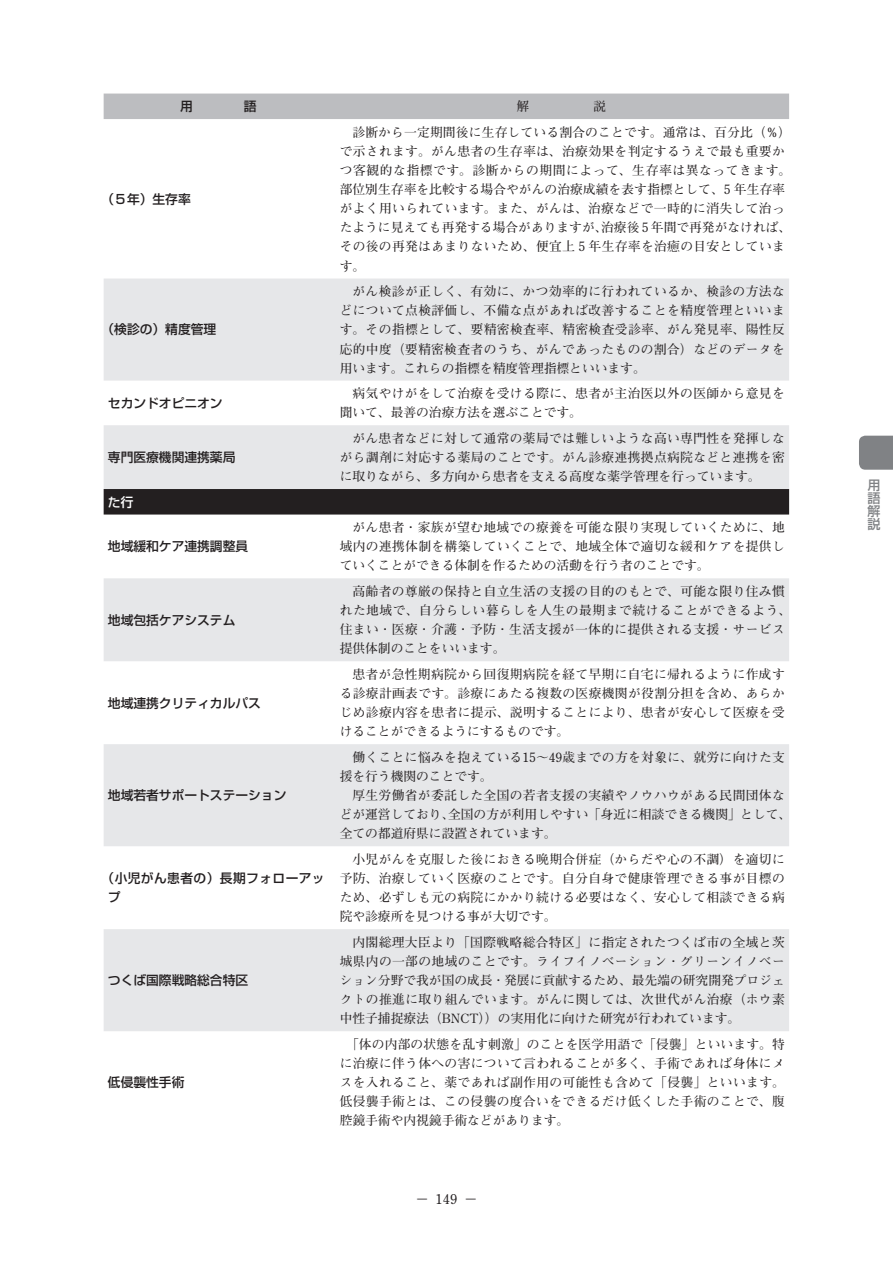
<style>
.page{position:relative;width:893px;height:1263px;background:#fff}
.page>*{position:absolute;margin:0;border:0;box-sizing:border-box;transform-origin:0 0}
.t1{font:700 13.5px "Futo Min A101 Pro";color:#231f20}
.t2{font:500 13.05px/13px "Shin Go Pro";color:#808285;text-align:justify}
.t3{font:700 12.75px/19.2px "Futo Min A101 Pro";letter-spacing:.03em;color:#231f20;text-align:justify}
.t4{font:500 12.75px "Shin Go Pro";color:#231f20}
.t5{font:700 12.75px/19.2px "Futo Min A101 Pro";color:#231f20}
.t6{font:500 12.75px/19.2px "Shin Go Pro";letter-spacing:.03em;color:#231f20}
.t7{font:500 12.75px "Shin Go Pro";color:#fff}
</style>
<div class="page">
<div style="left:104px;top:94px;width:685px;height:25px;background:#bcbdc0"></div>
<svg style="left:104px;top:279px;width:685px;height:752px;fill:#e6e7e9"></svg>
<div style="left:104px;top:489px;width:685px;height:25px;background:#231f20"></div>
<svg style="left:859px;top:436px;width:34px;height:34px"></svg>
<p class="t4" style="left:102px;top:188px;width:91px">（５年）生存率</p>
<p class="t4" style="left:102px;top:319px;width:116px">（検診の）精度管理</p>
<p class="t3" style="left:340px;top:121px;width:453px;text-align:left;text-indent:13px">診断から一定期間後に生存している割合のことです。通常は、百分比（％）で示されます。がん患者の生存率は、治療効果を判定するうえで最も重要かつ客観的な指標です。診断からの期間によって、生存率は異なってきます。部位別生存率を比較する場合やがんの治療成績を表す指標として、5 年生存率がよく用いられています。また、がんは、治療などで一時的に消失して治ったように見えても再発する場合がありますが、治療後 5 年間で再発がなければ、その後の再発はあまりないため、便宜上 5 年生存率を治癒の目安としています。</p>
<p class="t3" style="left:340px;top:280px;width:447px;text-indent:13px">がん検診が正しく、有効に、かつ効率的に行われているか、検診の方法などについて点検評価し、不備な点があれば改善することを精度管理といいます。その指標として、要精密検査率、精密検査受診率、がん発見率、陽性反応的中度（要精密検査者のうち、がんであったものの割合）などのデータを用います。これらの指標を精度管理指標といいます。</p>
<p class="t4" style="left:108px;top:392px;width:116px">セカンドオピニオン</p>
<p class="t3" style="left:340px;top:382px;width:447px;text-indent:13px">病気やけがをして治療を受ける際に、患者が主治医以外の医師から意見を聞いて、最善の治療方法を選ぶことです。</p>
<p class="t4" style="left:108px;top:447px;width:129px">専門医療機関連携薬局</p>
<p class="t3" style="left:340px;top:427px;width:447px;text-indent:13px">がん患者などに対して通常の薬局では難しいような高い専門性を発揮しながら調剤に対応する薬局のことです。がん診療連携拠点病院などと連携を密に取りながら、多方向から患者を支える高度な薬学管理を行っています。</p>
<p class="t7" style="left:108px;top:491px;width:27px">た行</p>
<p class="t4" style="left:108px;top:536px;width:142px">地域緩和ケア連携調整員</p>
<p class="t4" style="left:108px;top:609px;width:129px">地域包括ケアシステム</p>
<p class="t4" style="left:108px;top:692px;width:155px">地域連携クリティカルパス</p>
<p class="t4" style="left:108px;top:785px;width:180px">地域若者サポートステーション</p>
<p class="t6" style="left:108px;top:867px;width:218px;text-indent:-6px">（小児がん患者の）長期フォローアップ</p>
<p class="t4" style="left:108px;top:970px;width:142px">つくば国際戦略総合特区</p>
<p class="t4" style="left:108px;top:1072px;width:78px">低侵襲性手術</p>
<p class="t3" style="left:340px;top:516px;width:447px;text-indent:13px">がん患者・家族が望む地域での療養を可能な限り実現していくために、地域内の連携体制を構築していくことで、地域全体で適切な緩和ケアを提供していくことができる体制を作るための活動を行う者のことです。</p>
<p class="t3" style="left:340px;top:580px;width:453px;text-align:left;text-indent:13px">高齢者の尊厳の保持と自立生活の支援の目的のもとで、可能な限り住み慣れた地域で、自分らしい暮らしを人生の最期まで続けることができるよう、住まい・医療・介護・予防・生活支援が一体的に提供される支援・サービス提供体制のことをいいます。</p>
<p class="t3" style="left:340px;top:663px;width:447px;text-indent:13px">患者が急性期病院から回復期病院を経て早期に自宅に帰れるように作成する診療計画表です。診療にあたる複数の医療機関が役割分担を含め、あらかじめ診療内容を患者に提示、説明することにより、患者が安心して医療を受けることができるようにするものです。</p>
<p class="t3" style="left:340px;top:746px;width:447px;text-indent:13px">働くことに悩みを抱えている15～49歳までの方を対象に、就労に向けた支援を行う機関のことです。</p>
<p class="t5" style="left:340px;top:784px;width:453px;text-indent:13px">厚生労働省が委託した全国の若者支援の実績やノウハウがある民間団体などが運営しており、全国の方が利用しやすい「身近に相談できる機関」として、全ての都道府県に設置されています。</p>
<p class="t3" style="left:340px;top:848px;width:447px;text-indent:13px">小児がんを克服した後におきる晩期合併症（からだや心の不調）を適切に予防、治療していく医療のことです。自分自身で健康管理できる事が目標のため、必ずしも元の病院にかかり続ける必要はなく、安心して相談できる病院や診療所を見つける事が大切です。</p>
<p class="t3" style="left:340px;top:931px;width:447px;text-indent:13px">内閣総理大臣より「国際戦略総合特区」に指定されたつくば市の全域と茨城県内の一部の地域のことです。ライフイノベーション・グリーンイノベーション分野で我が国の成長・発展に貢献するため、最先端の研究開発プロジェクトの推進に取り組んでいます。がんに関しては、次世代がん治療（ホウ素中性子捕捉療法（BNCT））の実用化に向けた研究が行われています。</p>
<p class="t3" style="left:340px;top:1033px;width:447px;text-indent:6px">「体の内部の状態を乱す刺激」のことを医学用語で「侵襲」といいます。特に治療に伴う体への害について言われることが多く、手術であれば身体にメスを入れること、薬であれば副作用の可能性も含めて「侵襲」といいます。低侵襲手術とは、この侵襲の度合いをできるだけ低くした手術のことで、腹腔鏡手術や内視鏡手術などがあります。</p>
<p class="t1" style="left:415px;top:1188px;width:60px">− 149 −</p>
<p class="t2" style="left:867px;top:476px;width:14px">用語解説</p>
</div>
